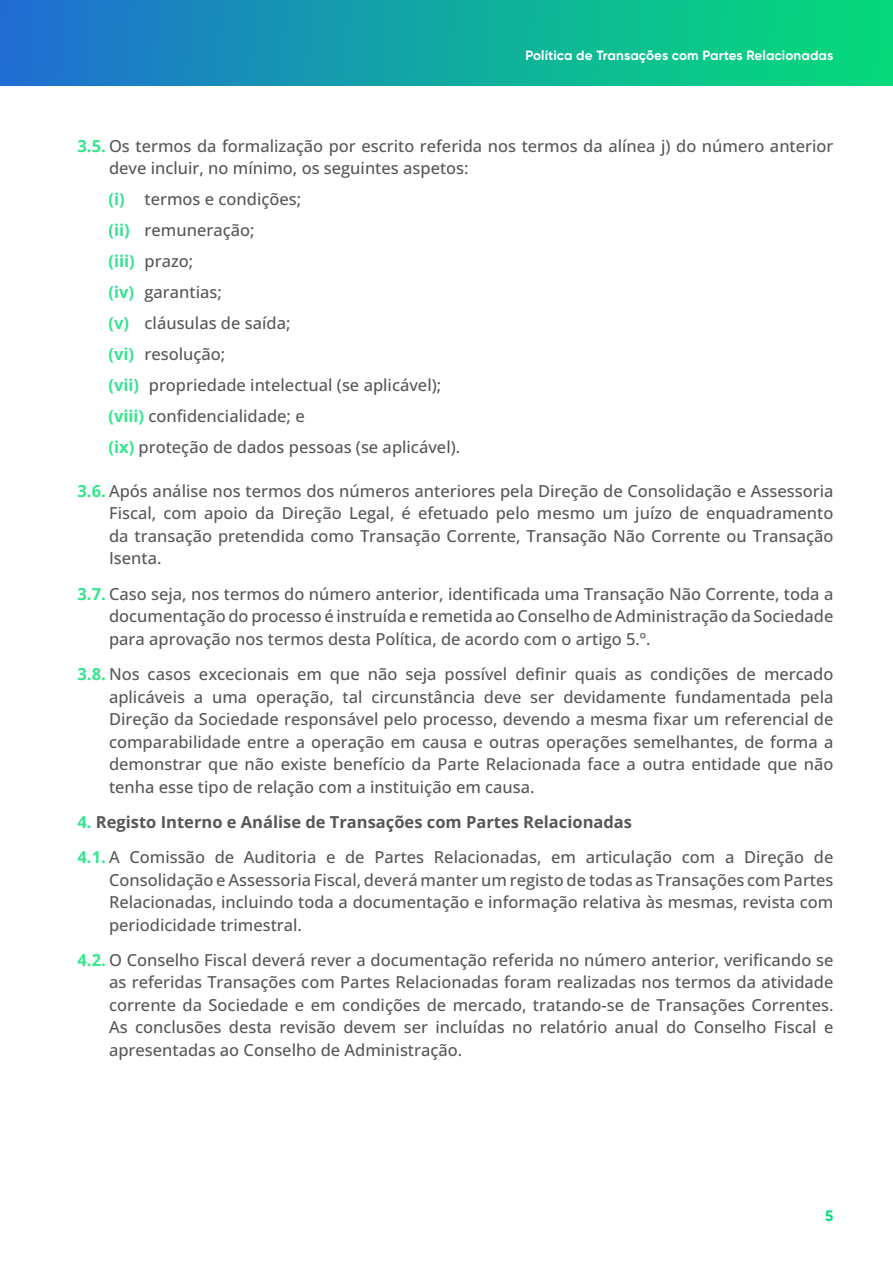
<style>
.page{position:relative;width:893px;height:1263px;background:#fff}
.page>*{position:absolute;margin:0;border:0;box-sizing:border-box;transform-origin:0 0}
.t1{font:500 16.5px/22.5px "Open Sans";color:#575756;text-align:justify}
.t2{font:700 15px "Gilroy";color:#05db79}
.t3{font:700 13.5px "Gilroy";letter-spacing:.01em;color:#fff}
.s1{font-weight:700;color:#33e78b}
.s2{font-weight:700;color:#37e294}
.s3{font-weight:700}
</style>
<div class="page">
<div style="left:0;top:0;width:893px;height:85px;background:linear-gradient(to right,#1f70d1,#04df76)"></div>
<p class="t3" style="left:525px;top:46px;width:309px">Política de Transações com Partes Relacionadas</p>
<p class="t1" style="left:109px;top:134px;width:726px;text-indent:-31px"><span class="s1">3.5.</span> Os termos da formalização por escrito referida nos termos da alínea j) do número anterior deve incluir, no mínimo, os seguintes aspetos:</p>
<p class="t1" style="left:109px;top:183px;width:353px;line-height:31px;text-align:left"><span class="s2">(i)</span> termos e condições;<br><span class="s2">(ii)</span> remuneração;<br><span class="s2">(iii)</span> prazo;<br><span class="s2">(iv)</span> garantias;<br><span class="s2">(v)</span> cláusulas de saída;<br><span class="s2">(vi)</span> resolução;<br><span class="s2">(vii)</span> propriedade intelectual (se aplicável); <span class="s1">(viii)</span> confidencialidade; e<br><span class="s1">(ix)</span> proteção de dados pessoas (se aplicável).</p>
<p class="t1" style="left:109px;top:479px;width:726px;text-indent:-31px"><span class="s1">3.6.</span> Após análise nos termos dos números anteriores pela Direção de Consolidação e Assessoria Fiscal, com apoio da Direção Legal, é efetuado pelo mesmo um juízo de enquadramento da transação pretendida como Transação Corrente, Transação Não Corrente ou Transação Isenta.</p>
<p class="t1" style="left:109px;top:582px;width:726px;text-indent:-31px"><span class="s1">3.7.</span> Caso seja, nos termos do número anterior, identificada uma Transação Não Corrente, toda a documentação do processo é instruída e remetida ao Conselho de Administração da Sociedade para aprovação nos termos desta Política, de acordo com o artigo 5.º.</p>
<p class="t1" style="left:109px;top:662px;width:726px;text-indent:-31px"><span class="s1">3.8.</span> Nos casos excecionais em que não seja possível definir quais as condições de mercado aplicáveis a uma operação, tal circunstância deve ser devidamente fundamentada pela Direção da Sociedade responsável pelo processo, devendo a mesma fixar um referencial de comparabilidade entre a operação em causa e outras operações semelhantes, de forma a demonstrar que não existe benefício da Parte Relacionada face a outra entidade que não tenha esse tipo de relação com a instituição em causa.</p>
<p class="t1" style="left:78px;top:804px;width:757px;line-height:35.2px"><span class="s1">4.</span> <span class="s3">Registo Interno e Análise de Transações com Partes Relacionadas<br></span><span class="s1">4.1.</span> A Comissão de Auditoria e de Partes Relacionadas, em articulação com a Direção de</p>
<p class="t1" style="left:109px;top:868px;width:726px">Consolidação e Assessoria Fiscal, deverá manter um registo de todas as Transações com Partes Relacionadas, incluindo toda a documentação e informação relativa às mesmas, revista com periodicidade trimestral.</p>
<p class="t1" style="left:109px;top:948px;width:726px;text-indent:-31px"><span class="s1">4.2.</span> O Conselho Fiscal deverá rever a documentação referida no número anterior, verificando se as referidas Transações com Partes Relacionadas foram realizadas nos termos da atividade corrente da Sociedade e em condições de mercado, tratando-se de Transações Correntes.<br>As conclusões desta revisão devem ser incluídas no relatório anual do Conselho Fiscal e apresentadas ao Conselho de Administração.</p>
<p class="t2" style="left:825px;top:1206px;width:10px">5</p>
</div>
